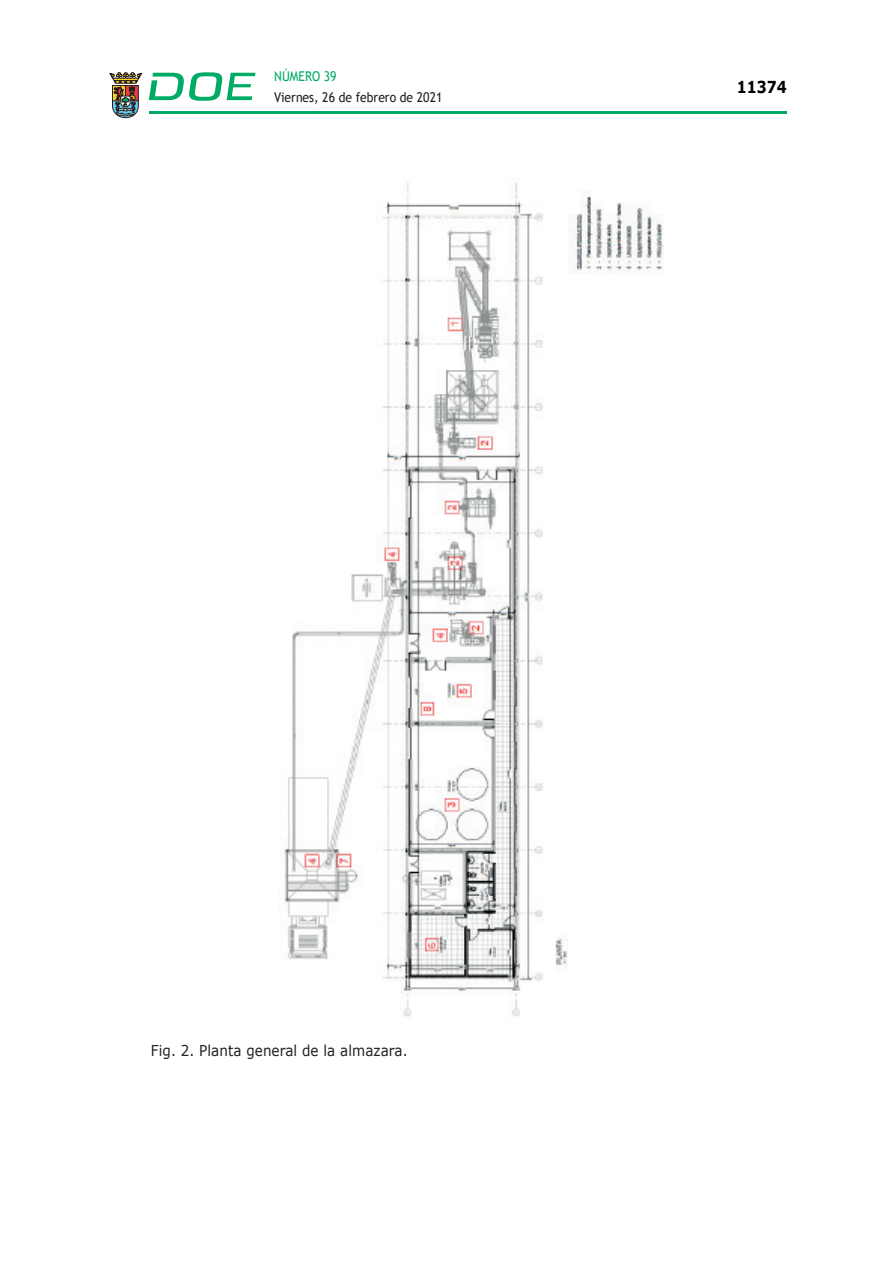
<style>
.page{position:relative;width:893px;height:1263px;background:#fff}
.page>*{position:absolute;margin:0;border:0;box-sizing:border-box;transform-origin:0 0}
.t1{font:700 16.5px "Verdana";color:#000;scale:.85 1}
.CUERPO_DE_TEXTO{font:15px "Verdana";letter-spacing:.005em;color:#231f20;scale:.9 1}
.t2{font:13.5px "Trebuchet MS";color:#231f20;scale:.9 1}
.t3{font:13.5px "Trebuchet MS";color:#00ab67;scale:.9 1}
</style>
<div class="page">
<hr style="left:149px;top:111px;width:638px;height:3px;background:#00ab66">
<svg style="left:109px;top:72px;width:33px;height:46px"></svg>
<svg style="left:149px;top:72px;width:106px;height:29px"></svg>
<img style="left:281px;top:182px;width:383px;height:835px">
<p class="t3" style="left:274px;top:67px;width:71px">NÚMERO 39</p>
<p class="t2" style="left:274px;top:88px;width:188px">Viernes, 26 de febrero de 2021</p>
<p class="t1" style="left:737px;top:75px;width:60px">11374</p>
<p class="CUERPO_DE_TEXTO" style="left:151px;top:1040px;width:287px">Fig. 2. Planta general de la almazara.</p>
</div>
